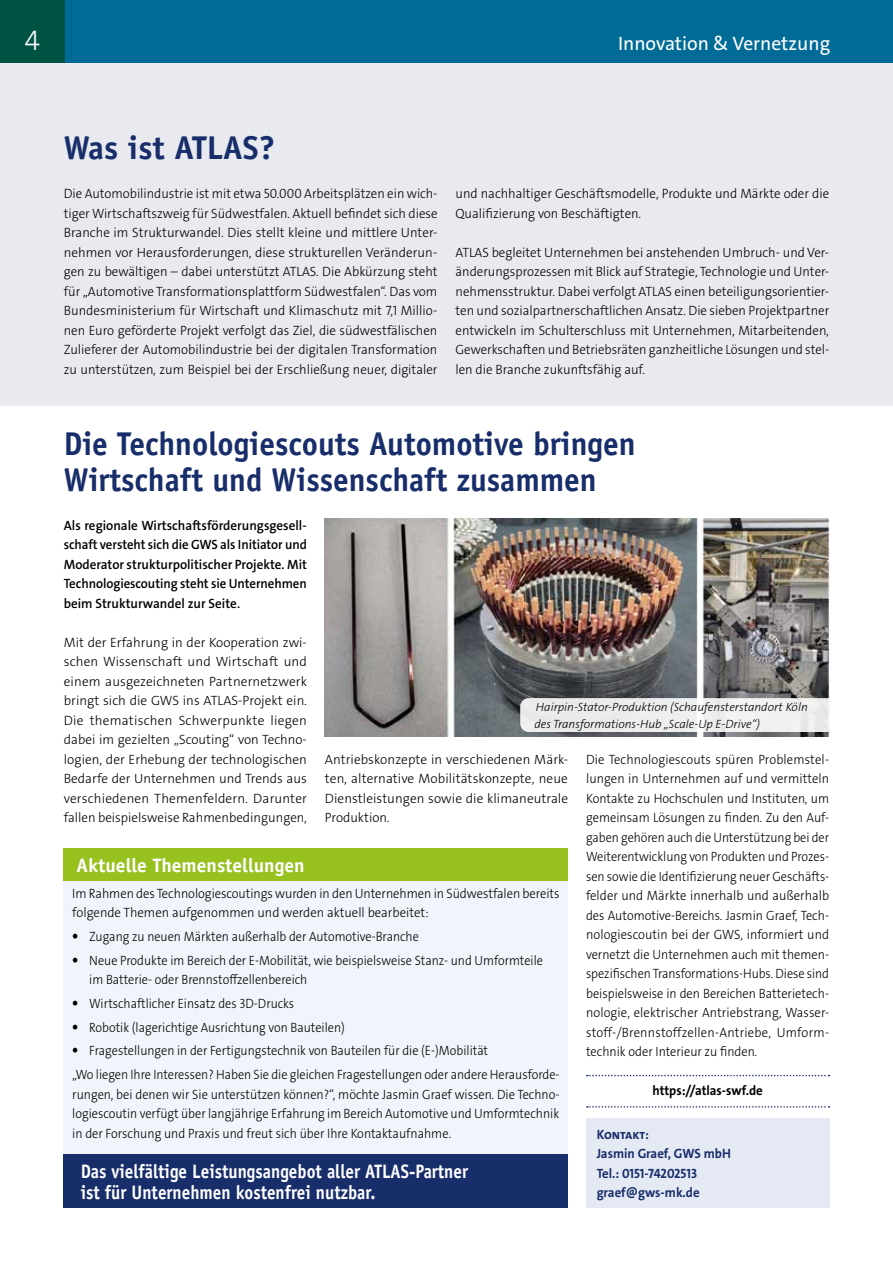
<style>
.page{position:relative;width:893px;height:1263px;background:#fff}
.page>*{position:absolute;margin:0;border:0;box-sizing:border-box;transform-origin:0 0}
.t1{font:700 33px/36px "Officina Sans";color:#182e6a;scale:.95 1}
.t2{font:700 33px "Officina Sans";color:#182e6a}
.t3{font:28.5px "The Sans LP3 Lig";color:#fff}
.t4{font:700 19.5px/21px "Officina Sans";color:#fff;scale:.88 1}
.t5{font:700 19.5px "Officina Sans";color:#fff}
.t6{font:19.5px "The Sans LP5 Plain";color:#fff}
.t7{font:13.5px/19.5px "The Sans LP3 Lig";color:#000;text-align:justify;scale:.94 1}
.t8{font:13.5px/19.5px "The Sans LP3 Lig";color:#000;text-align:justify;scale:.95 1}
.t9{font:13.5px/19.5px "The Sans LP3 Lig";color:#000;text-align:justify}
.t10{font:13.5px/19.5px "The Sans LP3 Lig";color:#000;scale:.96 1}
.t11{font:13.5px/19.5px "The Sans LP3 Lig";color:#000;scale:.91 1}
.t12{font:13.5px/19.5px "The Sans LP3 Lig";color:#000;text-align:justify;scale:.92 1}
.t13{font:13.5px/19.5px "The Sans LP6 Se Bld";color:#000;text-align:justify}
.t14{font:13.5px/19.5px "The Sans LP3 Lig";color:#000;scale:.93 1}
.t15{font:13.5px/19.5px "The Sans LP7 Bld";color:#182e6a;scale:.95 1}
.t16{font:13.5px "The Sans LP7 Bld";color:#000;scale:.95 1}
.t17{font:12px/16.5px "The Sans LP3 Lig IT";color:#000}
.s1{font-family:"Officina Sans"}
</style>
<div class="page">
<div style="left:0;top:0;width:893px;height:64px;background:#006b96"></div>
<div style="left:0;top:0;width:65px;height:64px;background:#005243"></div>
<div style="left:0;top:64px;width:893px;height:342px;background:#e8eaf0"></div>
<svg style="left:587px;top:1075px;width:242px;height:1px"></svg>
<svg style="left:587px;top:1106px;width:242px;height:1px"></svg>
<div style="left:64px;top:862px;width:504px;height:294px;background:#f1f4fa"></div>
<div style="left:64px;top:847px;width:504px;height:33px;background:#96c11f"></div>
<div style="left:586px;top:1118px;width:243px;height:90px;background:#e4e9f4"></div>
<div style="left:64px;top:1154px;width:504px;height:53px;background:#182e6a"></div>
<img style="left:325px;top:519px;width:504px;height:217px">
<div style="left:520px;top:698px;width:309px;height:34px;background:#edeeee"></div>
<h2 class="t3" style="left:25px;top:22px;width:17px">4</h2>
<h3 class="t6" style="left:618px;top:31px;width:214px">Innovation &amp; Vernetzung</h3>
<h1 class="t2" style="left:64px;top:128px;width:213px">Was ist ATLAS?</h1>
<p class="t8" style="left:64px;top:184px;width:395px">Die Automobilindustrie ist mit etwa 50.000 Arbeitsplätzen ein wich&shy;tiger Wirtschaftszweig für Südwestfalen. Aktuell befindet sich diese Branche im Strukturwandel. Dies stellt kleine und mittlere Unter&shy;nehmen vor Herausforderungen, diese strukturellen Veränderun&shy;gen zu bewältigen – dabei unterstützt ATLAS. Die Abkürzung steht für „Automotive Transformationsplattform Südwestfalen“. Das vom Bundesministerium für Wirtschaft und Klimaschutz mit 7,1 Millio&shy;nen Euro geförderte Projekt verfolgt das Ziel, die südwestfälischen Zulieferer der Automobilindustrie bei der digitalen Transformation zu unterstützen, zum Beispiel bei der Erschließung neuer, digitaler</p>
<p class="t10" style="left:455px;top:184px;width:391px">und nachhaltiger Geschäftsmodelle, Produkte und Märkte oder die<br>Qualifizierung von Beschäftigten.</p>
<p class="t10" style="left:455px;top:243px;width:391px;text-align:justify">ATLAS begleitet Unternehmen bei anstehenden Umbruch- und Ver&shy;änderungsprozessen mit Blick auf Strategie, Technologie und Unter&shy;nehmensstruktur. Dabei verfolgt ATLAS einen beteiligungsorientier&shy;ten und sozialpartnerschaftlichen Ansatz. Die sieben Projektpartner entwickeln im Schulterschluss mit Unternehmen, Mitarbeitenden, Gewerkschaften und Betriebsräten ganzheitliche Lösungen und stel&shy;len die Branche zukunftsfähig auf.</p>
<h1 class="t1" style="left:64px;top:426px;width:604px">Die Technologiescouts Automotive bringen<br>Wirtschaft und Wissenschaft zusammen</h1>
<p class="t13" style="left:64px;top:516px;width:245px">Als regionale Wirtschaftsförderungsgesell&shy;schaft versteht sich die GWS als Initiator und Moderator strukturpolitischer Projekte. Mit Technologiescouting steht sie Unternehmen beim Strukturwandel zur Seite.</p>
<p class="t9" style="left:64px;top:633px;width:245px">Mit der Erfahrung in der Kooperation zwi&shy;schen Wissenschaft und Wirtschaft und einem ausgezeichneten Partnernetzwerk bringt sich die GWS ins ATLAS-Projekt ein.<br>Die thematischen Schwerpunkte liegen dabei im gezielten „Scouting“ von Techno&shy;logien, der Erhebung der technologischen Bedarfe der Unternehmen und Trends aus verschiedenen Themenfeldern. Darunter fallen beispielsweise Rahmenbedingungen,</p>
<p class="t17" style="left:534px;top:699px;width:275px">Hairpin-Stator-Produktion (Schaufensterstandort Köln des Transformations-Hub „Scale-Up E-Drive“)</p>
<p class="t9" style="left:325px;top:750px;width:245px">Antriebskonzepte in verschiedenen Märk&shy;ten, alternative Mobilitätskonzepte, neue Dienstleistungen sowie die klimaneutrale Produktion.</p>
<p class="t7" style="left:586px;top:750px;width:260px">Die Technologiescouts spüren Problemstel&shy;lungen in Unternehmen auf und vermitteln Kontakte zu Hochschulen und Instituten, um gemeinsam Lösungen zu finden. Zu den Auf&shy;gaben gehören auch die Unterstützung bei der Weiterentwicklung von Produkten und Prozes&shy;sen sowie die Identifizierung neuer Geschäfts&shy;felder und Märkte innerhalb und außerhalb des Automotive-Bereichs. Jasmin Graef, Tech&shy;nologiescoutin bei der GWS, informiert und vernetzt die Unternehmen auch mit themen&shy;spezifischen Transformations-Hubs. Diese sind beispielsweise in den Bereichen Batterietech&shy;nologie, elektrischer Antriebstrang, Wasser&shy;stoff-/Brennstoffzellen-Antriebe, Umform&shy;technik oder Interieur zu finden.</p>
<p class="t16" style="left:652px;top:1082px;width:118px">https://atlas-swf.de</p>
<h3 class="t5" style="left:77px;top:853px;width:230px">Aktuelle Themenstellungen</h3>
<p class="t14" style="left:72px;top:883px;width:525px">Im Rahmen des Technologiescoutings wurden in den Unternehmen in Südwestfalen bereits folgende Themen aufgenommen und werden aktuell bearbeitet:</p>
<p class="t11" style="left:72px;top:926px;width:382px"><span class="s1">•</span> Zugang zu neuen Märkten außerhalb der Automotive-Branche</p>
<p class="t11" style="left:89px;top:950px;width:500px;text-indent:-17px"><span class="s1">•</span> Neue Produkte im Bereich der E-Mobilität, wie beispielsweise Stanz- und Umformteile im Batterie- oder Brennstoffzellenbereich</p>
<p class="t11" style="left:72px;top:993px;width:245px"><span class="s1">•</span> Wirtschaftlicher Einsatz des 3D-Drucks</p>
<p class="t11" style="left:72px;top:1017px;width:301px"><span class="s1">•</span> Robotik (lagerichtige Ausrichtung von Bauteilen)</p>
<p class="t11" style="left:72px;top:1039px;width:537px;line-height:23.9px"><span class="s1">•</span> Fragestellungen in der Fertigungstechnik von Bauteilen für die (E-)Mobilität<br>„Wo liegen Ihre Interessen? Haben Sie die gleichen Fragestellungen oder andere Herausforde-</p>
<p class="t12" style="left:72px;top:1084px;width:531px">rungen, bei denen wir Sie unterstützen können?“, möchte Jasmin Graef wissen. Die Techno&shy;logiescoutin verfügt über langjährige Erfahrung im Bereich Automotive und Umformtechnik in der Forschung und Praxis und freut sich über Ihre Kontaktaufnahme.</p>
<p class="t15" style="left:597px;top:1124px;width:143px">Kontakt:<br>Jasmin Graef, GWS mbH<br>Tel.: 0151-74202513 graef@gws-mk.de</p>
<h3 class="t4" style="left:81px;top:1160px;width:442px">Das vielfältige Leistungsangebot aller ATLAS-Partner ist für Unternehmen kostenfrei nutzbar.</h3>
</div>
